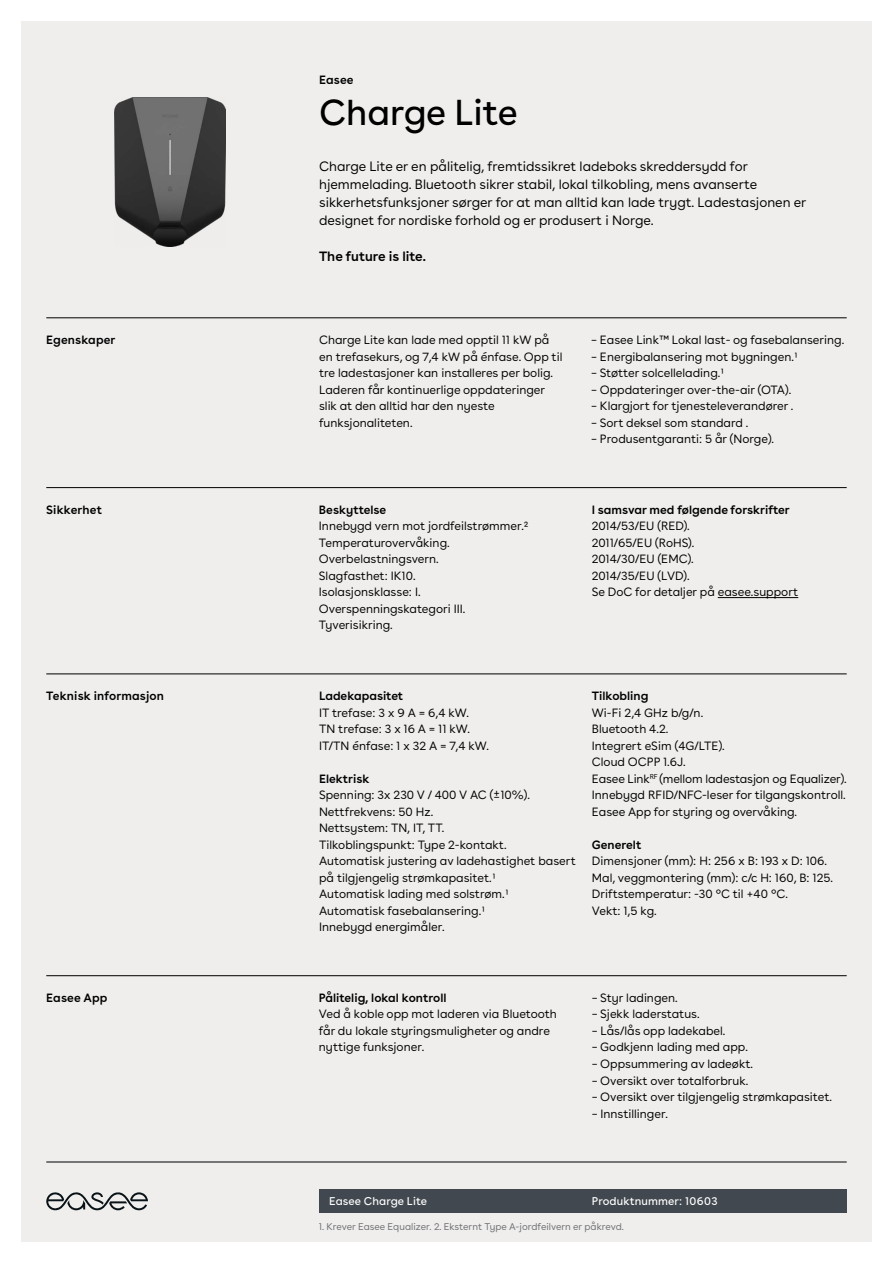
<style>
.page{position:relative;width:893px;height:1263px;background:#fff}
.page>*{position:absolute;margin:0;border:0;box-sizing:border-box;transform-origin:0 0}
.t1{font:36px "Buenos Aires";color:#000}
.t2{font:13.5px/18px "Buenos Aires";color:#000}
.t3{font:600 13.5px "Buenos Aires";color:#000}
.t4{font:12px/16.5px "Buenos Aires";color:#000}
.t5{font:600 12px "Buenos Aires";color:#000}
.t6{font:11.25px "Buenos Aires";letter-spacing:.01em;color:#fff}
.t7{font:9.75px "Buenos Aires";color:#6d6e71}
</style>
<div class="page">
<div style="left:21px;top:21px;width:851px;height:1221px;background:#efeeed"></div>
<hr style="left:46px;top:318px;width:801px;height:1px;background:#000">
<hr style="left:46px;top:1162px;width:801px;height:1px;background:#000">
<hr style="left:46px;top:975px;width:801px;height:1px;background:#000">
<hr style="left:46px;top:674px;width:801px;height:1px;background:#000">
<hr style="left:718px;top:597px;width:80px;height:1px;background:#000">
<hr style="left:46px;top:487px;width:801px;height:1px;background:#000">
<svg style="left:46px;top:1192px;width:102px;height:18px"></svg>
<img style="left:115px;top:97px;width:111px;height:149px">
<div style="left:319px;top:1189px;width:528px;height:24px;background:#424850"></div>
<p class="t5" style="left:319px;top:70px;width:36px">Easee</p>
<h1 class="t1" style="left:319px;top:83px;width:200px">Charge Lite</h1>
<p class="t2" style="left:319px;top:156px;width:489px">Charge Lite er en pålitelig, fremtidssikret ladeboks skreddersydd for hjemmelading. Bluetooth sikrer stabil, lokal tilkobling, mens avanserte sikkerhetsfunksjoner sørger for at man alltid kan lade trygt. Ladestasjonen er designet for nordiske forhold og er produsert i Norge.</p>
<p class="t3" style="left:319px;top:245px;width:108px">The future is lite.</p>
<p class="t5" style="left:46px;top:330px;width:71px">Egenskaper</p>
<p class="t4" style="left:319px;top:331px;width:245px">Charge Lite kan lade med opptil 11 kW på en trefasekurs, og 7,4 kW på énfase. Opp til tre ladestasjoner kan installeres per bolig.<br>Laderen får kontinuerlige oppdateringer slik at den alltid har den nyeste funksjonaliteten.</p>
<p class="t4" style="left:591px;top:331px;width:254px">– Easee Link™ Lokal last- og fasebalansering.</p>
<p class="t4" style="left:591px;top:347px;width:208px">– Energibalansering mot bygningen.1</p>
<p class="t4" style="left:591px;top:364px;width:135px">– Støtter solcellelading.1</p>
<p class="t4" style="left:591px;top:380px;width:201px">– Oppdateringer over-the-air (OTA).</p>
<p class="t4" style="left:591px;top:397px;width:204px">– Klargjort for tjenesteleverandører .</p>
<p class="t4" style="left:591px;top:413px;width:159px">– Sort deksel som standard .</p>
<p class="t4" style="left:591px;top:430px;width:184px">– Produsentgaranti: 5 år (Norge).</p>
<p class="t5" style="left:46px;top:500px;width:57px">Sikkerhet</p>
<p class="t5" style="left:592px;top:500px;width:200px">I samsvar med følgende forskrifter</p>
<p class="t4" style="left:592px;top:517px;width:208px">2014/53/EU (RED).<br>2011/65/EU (RoHS).<br>2014/30/EU (EMC).<br>2014/35/EU (LVD).<br>Se DoC for detaljer på easee.support</p>
<p class="t5" style="left:319px;top:500px;width:69px">Beskyttelse</p>
<p class="t4" style="left:319px;top:517px;width:211px">Innebygd vern mot jordfeilstrømmer.2<br>Temperaturovervåking.<br>Overbelastningsvern.<br>Slagfasthet: IK10.<br>Isolasjonsklasse: I.<br>Overspenningskategori III.<br>Tyverisikring.</p>
<p class="t5" style="left:46px;top:686px;width:119px">Teknisk informasjon</p>
<p class="t5" style="left:319px;top:686px;width:86px">Ladekapasitet</p>
<p class="t4" style="left:319px;top:703px;width:171px">IT trefase: 3 x 9 A = 6,4 kW.<br>TN trefase: 3 x 16 A = 11 kW.<br>IT/TN énfase: 1 x 32 A = 7,4 kW.</p>
<p class="t5" style="left:319px;top:768px;width:52px">Elektrisk</p>
<p class="t4" style="left:319px;top:786px;width:258px">Spenning: 3x 230 V / 400 V AC (±10%).<br>Nettfrekvens: 50 Hz.<br>Nettsystem: TN, IT, TT.<br>Tilkoblingspunkt: Type 2-kontakt.<br>Automatisk justering av ladehastighet basert på tilgjengelig strømkapasitet.1<br>Automatisk lading med solstrøm.1<br>Automatisk fasebalansering.1<br>Innebygd energimåler.</p>
<p class="t5" style="left:592px;top:686px;width:58px">Tilkobling</p>
<p class="t4" style="left:592px;top:703px;width:256px">Wi-Fi 2,4 GHz b/g/n.<br>Bluetooth 4.2.<br>Integrert eSim (4G/LTE).<br>Cloud OCPP 1.6J.<br>Easee Link<sup>RF</sup> (mellom ladestasjon og Equalizer).<br>Innebygd RFID/NFC-leser for tilgangskontroll.<br>Easee App for styring og overvåking.</p>
<p class="t5" style="left:592px;top:834px;width:51px">Generelt</p>
<p class="t4" style="left:592px;top:852px;width:243px">Dimensjoner (mm): H: 256 x B: 193 x D: 106.<br>Mal, veggmontering (mm): c/c H: 160, B: 125.<br>Driftstemperatur: -30 °C til +40 °C.<br>Vekt: 1,5 kg.</p>
<p class="t5" style="left:46px;top:988px;width:63px">Easee App</p>
<p class="t5" style="left:319px;top:988px;width:129px">Pålitelig, lokal kontroll</p>
<p class="t4" style="left:319px;top:1005px;width:240px">Ved å koble opp mot laderen via Bluetooth får du lokale styringsmuligheter og andre nyttige funksjoner.</p>
<p class="t4" style="left:592px;top:988px;width:87px">– Styr ladingen.</p>
<p class="t4" style="left:592px;top:1005px;width:109px">– Sjekk laderstatus.</p>
<p class="t4" style="left:592px;top:1021px;width:135px">– Lås/lås opp ladekabel.</p>
<p class="t4" style="left:592px;top:1038px;width:158px">– Godkjenn lading med app.</p>
<p class="t4" style="left:592px;top:1054px;width:163px">– Oppsummering av ladeøkt.</p>
<p class="t4" style="left:592px;top:1071px;width:158px">– Oversikt over totalforbruk.</p>
<p class="t4" style="left:592px;top:1087px;width:242px">– Oversikt over tilgjengelig strømkapasitet.</p>
<p class="t4" style="left:592px;top:1104px;width:78px">– Innstillinger.</p>
<p class="t6" style="left:329px;top:1192px;width:99px">Easee Charge Lite</p>
<p class="t6" style="left:592px;top:1192px;width:128px">Produktnummer: 10603</p>
<p class="t7" style="left:319px;top:1219px;width:306px">1. Krever Easee Equalizer. 2. Eksternt Type A-jordfeilvern er påkrevd.</p>
</div>
